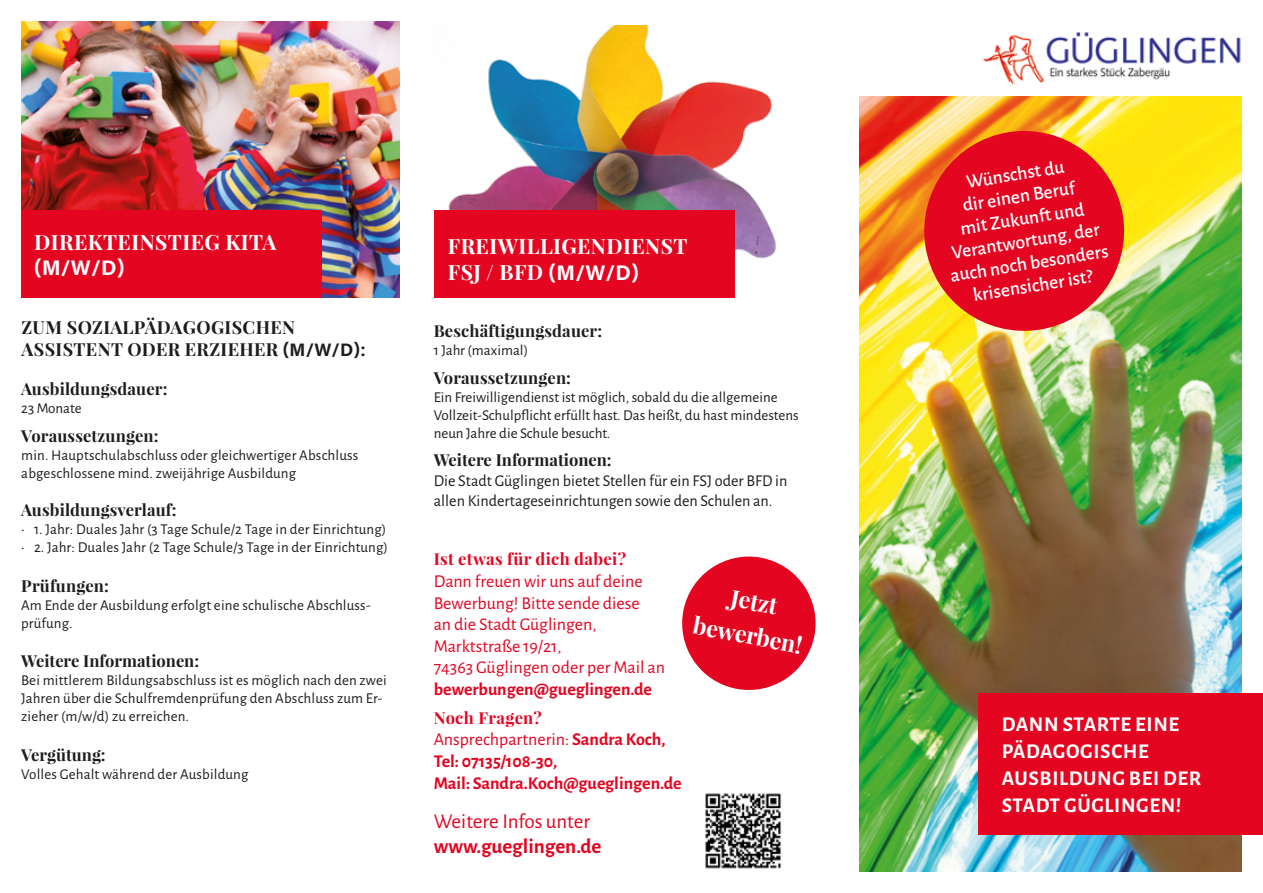
<style>
.page{position:relative;width:1263px;height:893px;background:#fff}
.page>*{position:absolute;margin:0;border:0;box-sizing:border-box;transform-origin:0 0}
.t1{font:700 23.25px/33.8px "Playfair Display";color:#fff;text-align:center}
.t2{font:700 21px/27px "Alegreya Sans";letter-spacing:.03em;color:#fff}
.t3{font:700 21px/25.2px "Playfair Display";letter-spacing:.02em;color:#fff}
.t4{font:21px "Alegreya Sans";letter-spacing:-.005em;color:#e40521}
.t5{font:700 21px "Alegreya Sans";color:#e40521}
.t6{font:700 21px "Acumin Pro";color:#fff}
.t7{font:500 19.5px/22.5px "Alegreya Sans";color:#fff;text-align:center}
.t8{font:18px/21.6px "Alegreya Sans";color:#e40521}
.t9{font:700 18px/21.6px "Alegreya Sans";color:#e40521}
.t10{font:700 18px/21.6px "Playfair Display";letter-spacing:.02em;color:#1d1d1b}
.t11{font:700 16.5px "Playfair Display";letter-spacing:.01em;color:#1d1d1b}
.t12{font:16.5px/19.8px "Alegreya Sans";color:#1d1d1b}
.t13{font:700 16.5px "Playfair Display";letter-spacing:.02em;color:#e40521}
.t14{font:15px/18px "Alegreya Sans";letter-spacing:.01em;color:#1d1d1b}
.s1{font-family:"Acumin Pro"}
.s2{font-weight:400}
</style>
<div class="page">
<img style="left:859px;top:97px;width:383px;height:775px">
<div style="left:978px;top:693px;width:285px;height:141px;background:#e40521"></div>
<svg style="left:917px;top:124px;width:214px;height:214px;background:#e74530"></svg>
<img style="left:982px;top:32px;width:259px;height:53px">
<img style="left:21px;top:21px;width:379px;height:277px">
<div style="left:21px;top:210px;width:301px;height:88px;background:#e40521"></div>
<img style="left:448px;top:26px;width:328px;height:272px">
<div style="left:434px;top:210px;width:300px;height:88px;background:#e40521"></div>
<svg style="left:682px;top:556px;width:134px;height:134px"></svg>
<img style="left:705px;top:793px;width:77px;height:76px">
<h2 class="t3" style="left:34px;top:230px;width:244px">DIREKTEINSTIEG KITA</h2>
<h2 class="t6" style="left:34px;top:253px;width:92px">(M/W/D)</h2>
<p class="t10" style="left:21px;top:316px;width:346px">ZUM SOZIALPÄDAGOGISCHEN<br>ASSISTENT ODER ERZIEHER <span class="s1">(M/W/D)</span>:</p>
<p class="t11" style="left:21px;top:379px;width:148px">Ausbildungsdauer:</p>
<p class="t14" style="left:21px;top:399px;width:62px">23 Monate</p>
<p class="t11" style="left:21px;top:426px;width:139px">Voraussetzungen:</p>
<p class="t14" style="left:21px;top:445px;width:339px">min. Hauptschulabschluss oder gleichwertiger Abschluss abgeschlossene mind. zweijährige Ausbildung</p>
<p class="t11" style="left:21px;top:499px;width:157px">Ausbildungsverlauf:</p>
<p class="t14" style="left:21px;top:519px;width:367px">• 1. Jahr: Duales Jahr (3 Tage Schule/2 Tage in der Einrichtung)</p>
<p class="t14" style="left:21px;top:537px;width:368px">• 2. Jahr: Duales Jahr (2 Tage Schule/3 Tage in der Einrichtung)</p>
<p class="t11" style="left:21px;top:575px;width:89px">Prüfungen:</p>
<p class="t14" style="left:21px;top:595px;width:351px">Am Ende der Ausbildung erfolgt eine schulische Abschluss&shy;prüfung.</p>
<p class="t11" style="left:21px;top:651px;width:179px">Weitere Informationen:</p>
<p class="t14" style="left:21px;top:670px;width:367px">Bei mittlerem Bildungsabschluss ist es möglich nach den zwei<br>Jahren über die Schulfremdenprüfung den Abschluss zum Er&shy;zieher (m/w/d) zu erreichen.</p>
<p class="t11" style="left:21px;top:744px;width:86px">Vergütung:</p>
<p class="t14" style="left:21px;top:764px;width:229px">Volles Gehalt während der Ausbildung</p>
<h2 class="t3" style="left:448px;top:234px;width:241px">FREIWILLIGENDIENST<br>FSJ / BFD <span class="s1">(M/W/D)</span></h2>
<p class="t11" style="left:434px;top:320px;width:170px">Beschäftigungsdauer:</p>
<p class="t14" style="left:434px;top:340px;width:96px">1 Jahr (maximal)</p>
<p class="t11" style="left:434px;top:367px;width:139px">Voraussetzungen:</p>
<p class="t14" style="left:434px;top:387px;width:366px">Ein Freiwilligendienst ist möglich, sobald du die allgemeine<br>Vollzeit-Schulpflicht erfüllt hast. Das heißt, du hast mindestens neun Jahre die Schule besucht.</p>
<p class="t11" style="left:434px;top:450px;width:179px">Weitere Informationen:</p>
<p class="t12" style="left:434px;top:470px;width:355px">Die Stadt Güglingen bietet Stellen für ein FSJ oder BFD in allen Kindertageseinrichtungen sowie den Schulen an.</p>
<p class="t13" style="left:434px;top:549px;width:194px">Ist etwas für dich dabei?</p>
<p class="t8" style="left:434px;top:569px;width:233px">Dann freuen wir uns auf deine<br>Bewerbung! Bitte sende diese<br>an die Stadt Güglingen,<br>Marktstraße 19/21,<br>74363 Güglingen oder per Mail an</p>
<p class="t9" style="left:434px;top:677px;width:220px">bewerbungen@gueglingen.de</p>
<p class="t13" style="left:434px;top:707px;width:109px">Noch Fragen?</p>
<p class="t9" style="left:434px;top:727px;width:249px"><span class="s2">Ansprechpartnerin:</span> Sandra Koch,<br>Tel: 07135/108-30,<br>Mail: Sandra.Koch@gueglingen.de</p>
<h2 class="t4" style="left:434px;top:806px;width:158px">Weitere Infos unter</h2>
<h2 class="t5" style="left:434px;top:830px;width:169px">www.gueglingen.de</h2>
<h1 class="t1" style="left:703px;top:574px;width:112px;rotate:11deg">Jetzt bewerben!</h1>
<h3 class="t7" style="left:934px;top:174px;width:161px;rotate:-9deg">Wünschst du<br>dir einen Beruf<br>mit Zukunft und<br>Verantwortung, der auch noch besonders krisensicher ist?</h3>
<h2 class="t2" style="left:1002px;top:709px;width:201px">DANN STARTE EINE<br>PÄDAGOGISCHE<br>AUSBILDUNG BEI DER<br>STADT GÜGLINGEN!</h2>
</div>
